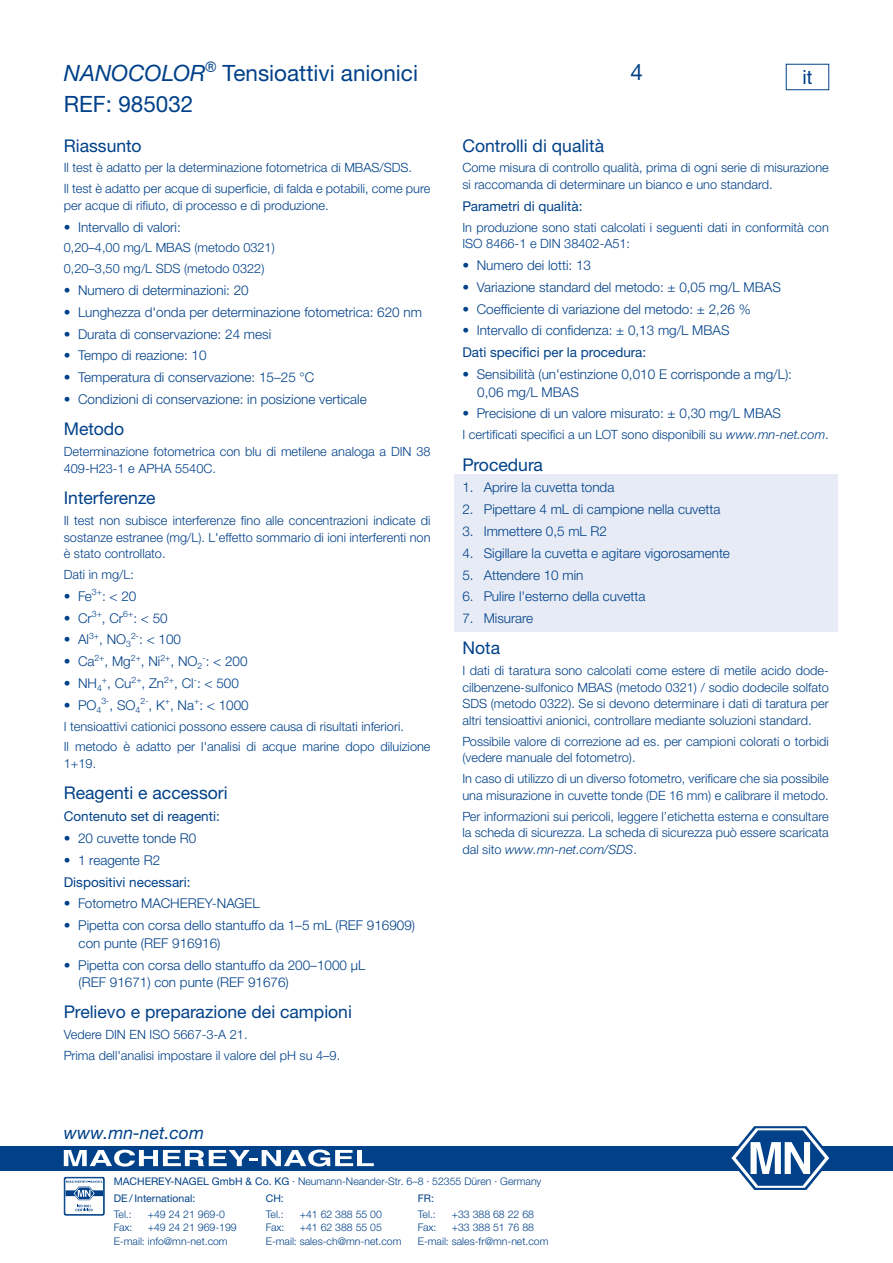
<style>
.page{position:relative;width:893px;height:1263px;background:#fff}
.page>*{position:absolute;margin:0;border:0;box-sizing:border-box;transform-origin:0 0}
.t1{font:22.5px "Helvetica Neue LTW1 G";color:#004189}
.t2{font:19.5px "Helvetica LT Pro";color:#004189}
.t3{font:17.55px "Helvetica Neue LTW1 G";color:#004189}
.t4{font:italic 17.55px "Helvetica Neue LTW1 G";color:#004189}
.t5{font:300 13.5px/17.5px "Helvetica Neue LTW1 G";color:#004189}
.t6{font:13.5px "Helvetica Neue LTW1 G";color:#004189}
.t7{font:300 12.75px/16.5px "Helvetica Neue LTW1 G";color:#004189}
.t8{font:300 10.5px/13.6px "Helvetica Neue LTW1 G";color:#004189}
.t9{font:10.5px "Helvetica Neue LTW1 G";color:#004189}
.t10{font:300 8.7px "Helvetica Neue LTW1 G";color:#004189}
.s1{font-style:italic}
.s2{font-size:13.5px}
.s3{font-weight:400}
</style>
<div class="page">
<div style="left:0;top:1146px;width:893px;height:24px;background:#004189"></div>
<svg style="left:64px;top:1149px;width:310px;height:17px"></svg>
<svg style="left:728px;top:1126px;width:104px;height:64px"></svg>
<div style="left:64px;top:1177px;width:41px;height:38px;background:#0c4a8e;border-radius:2px"></div>
<svg style="left:65px;top:1178px;width:39px;height:36px"></svg>
<div style="left:65px;top:1178px;width:39px;height:37px;border:1px solid #004189;border-radius:2px"></div>
<svg style="left:66px;top:1181px;width:37px;height:30px"></svg>
<div style="left:454px;top:474px;width:384px;height:26px;background:#e6ebf6"></div>
<div style="left:454px;top:496px;width:384px;height:26px;background:#e6ebf6"></div>
<div style="left:454px;top:518px;width:384px;height:26px;background:#e6ebf6"></div>
<div style="left:454px;top:540px;width:384px;height:26px;background:#e6ebf6"></div>
<div style="left:454px;top:561px;width:384px;height:27px;background:#e6ebf6"></div>
<div style="left:454px;top:583px;width:384px;height:26px;background:#e6ebf6"></div>
<div style="left:454px;top:605px;width:384px;height:26px;background:#e6ebf6"></div>
<h1 class="t1" style="left:64px;top:59px;width:356px"><span class="s1">NANOCOLOR</span><sup>®</sup> Tensioattivi anionici</h1>
<h1 class="t1" style="left:630px;top:58px;width:14px">4</h1>
<h1 class="t1" style="left:64px;top:90px;width:131px">REF: 985032</h1>
<h3 class="t3" style="left:64px;top:134px;width:79px">Riassunto</h3>
<p class="t7" style="left:64px;top:157px;width:368px;line-height:20.9px">Il test è adatto per la determinazione fotometrica di MBAS/SDS.<br>Il test è adatto per acque di superficie, di falda e potabili, come pure</p>
<p class="t7" style="left:64px;top:197px;width:266px">per acque di rifiuto, di processo e di produzione.</p>
<p class="t5" style="left:64px;top:218px;width:118px">• Intervallo di valori:</p>
<p class="t7" style="left:64px;top:237px;width:212px;line-height:20.9px">0,20–4,00 mg/L MBAS (metodo 0321)<br>0,20–3,50 mg/L SDS (metodo 0322)</p>
<p class="t5" style="left:64px;top:281px;width:186px">• Numero di determinazioni: 20</p>
<p class="t5" style="left:64px;top:303px;width:360px">• Lunghezza d'onda per determinazione fotometrica: 620 nm</p>
<p class="t5" style="left:64px;top:325px;width:209px">• Durata di conservazione: 24 mesi</p>
<p class="t5" style="left:64px;top:347px;width:144px">• Tempo di reazione: 10</p>
<p class="t5" style="left:64px;top:369px;width:252px">• Temperatura di conservazione: 15–25 °C</p>
<p class="t5" style="left:64px;top:390px;width:305px">• Condizioni di conservazione: in posizione verticale</p>
<h3 class="t3" style="left:64px;top:418px;width:62px">Metodo</h3>
<p class="t7" style="left:64px;top:443px;width:368px">Determinazione fotometrica con blu di metilene analoga a DIN 38<br>409-H23-1 e APHA 5540C.</p>
<h3 class="t3" style="left:64px;top:487px;width:93px">Interferenze</h3>
<p class="t7" style="left:64px;top:512px;width:368px;text-align:justify">Il test non subisce interferenze fino alle concentrazioni indicate di sostanze estranee (mg/L). L'effetto sommario di ioni interferenti non è stato controllato.</p>
<p class="t7" style="left:64px;top:566px;width:72px">Dati in mg/L:</p>
<p class="t5" style="left:64px;top:587px;width:74px">• Fe<sup>3+</sup>: &lt; 20</p>
<p class="t5" style="left:64px;top:609px;width:105px">• Cr<sup>3+</sup>, Cr<sup>6+</sup>: &lt; 50</p>
<p class="t5" style="left:64px;top:631px;width:119px">• Al<sup>3+</sup>, NO<sub>3</sub><sup>2-</sup>: &lt; 100</p>
<p class="t5" style="left:64px;top:652px;width:185px">• Ca<sup>2+</sup>, Mg<sup>2+</sup>, Ni<sup>2+</sup>, NO<sub>2</sub><sup>-</sup>: &lt; 200</p>
<p class="t5" style="left:64px;top:674px;width:177px">• NH<sub>4</sub><sup>+</sup>, Cu<sup>2+</sup>, Zn<sup>2+</sup>, Cl<sup>-</sup>: &lt; 500</p>
<p class="t5" style="left:64px;top:696px;width:39px">• PO<sub>4</sub></p>
<p class="t10" style="left:101px;top:696px;width:41px">3-<span class="s2">, SO</span>4</p>
<p class="t5" style="left:140px;top:696px;width:110px"><sup>2-</sup>, K<sup>+</sup>, Na<sup>+</sup>: &lt; 1000</p>
<p class="t7" style="left:64px;top:716px;width:368px;line-height:20.9px">I tensioattivi cationici possono essere causa di risultati inferiori.<br>Il metodo è adatto per l'analisi di acque marine dopo diluizione</p>
<p class="t7" style="left:64px;top:755px;width:34px">1+19.</p>
<h3 class="t3" style="left:64px;top:782px;width:165px">Reagenti e accessori</h3>
<p class="t6" style="left:64px;top:808px;width:157px">Contenuto set di reagenti:</p>
<p class="t5" style="left:64px;top:829px;width:134px">• 20 cuvette tonde R0</p>
<p class="t5" style="left:64px;top:851px;width:98px">• 1 reagente R2</p>
<p class="t6" style="left:64px;top:873px;width:128px">Dispositivi necessari:</p>
<p class="t5" style="left:64px;top:895px;width:198px">• Fotometro MACHEREY-NAGEL</p>
<p class="t5" style="left:79px;top:916px;width:338px;text-indent:-15px">• Pipetta con corsa dello stantuffo da 1–5 mL (REF 916909) con punte (REF 916916)</p>
<p class="t5" style="left:79px;top:956px;width:288px;text-indent:-15px">• Pipetta con corsa dello stantuffo da 200–1000 µL (REF 91671) con punte (REF 91676)</p>
<h3 class="t3" style="left:64px;top:1001px;width:290px">Prelievo e preparazione dei campioni</h3>
<p class="t7" style="left:64px;top:1024px;width:278px;line-height:20.9px">Vedere DIN EN ISO 5667-3-A 21.<br>Prima dell'analisi impostare il valore del pH su 4–9.</p>
<h2 class="t2" style="left:803px;top:66px;width:11px">it</h2>
<h3 class="t3" style="left:462px;top:134px;width:143px">Controlli di qualità</h3>
<p class="t7" style="left:462px;top:160px;width:368px">Come misura di controllo qualità, prima di ogni serie di misurazione si raccomanda di determinare un bianco e uno standard.</p>
<p class="t6" style="left:462px;top:198px;width:122px">Parametri di qualità:</p>
<p class="t7" style="left:462px;top:219px;width:368px">In produzione sono stati calcolati i seguenti dati in conformità con<br>ISO 8466-1 e DIN 38402-A51:</p>
<p class="t5" style="left:462px;top:256px;width:130px">• Numero dei lotti: 13</p>
<p class="t5" style="left:462px;top:278px;width:320px">• Variazione standard del metodo: ± 0,05 mg/L MBAS</p>
<p class="t5" style="left:462px;top:300px;width:290px">• Coefficiente di variazione del metodo: ± 2,26 %</p>
<p class="t5" style="left:462px;top:322px;width:269px">• Intervallo di confidenza: ± 0,13 mg/L MBAS</p>
<p class="t6" style="left:462px;top:344px;width:185px">Dati specifici per la procedura:</p>
<p class="t5" style="left:477px;top:365px;width:316px;text-indent:-15px">• Sensibilità (un'estinzione 0,010 E corrisponde a mg/L):<br>0,06 mg/L MBAS</p>
<p class="t5" style="left:462px;top:405px;width:320px">• Precisione di un valore misurato: ± 0,30 mg/L MBAS</p>
<p class="t7" style="left:462px;top:426px;width:368px">I certificati specifici a un LOT sono disponibili su <span class="s1">www.mn-net.com</span>.</p>
<h3 class="t3" style="left:462px;top:453px;width:82px">Procedura</h3>
<p class="t5" style="left:462px;top:479px;width:153px">1. Aprire la cuvetta tonda</p>
<p class="t5" style="left:462px;top:500px;width:260px">2. Pipettare 4 mL di campione nella cuvetta</p>
<p class="t5" style="left:462px;top:522px;width:146px">3. Immettere 0,5 mL R2</p>
<p class="t5" style="left:462px;top:544px;width:269px">4. Sigillare la cuvetta e agitare vigorosamente</p>
<p class="t5" style="left:462px;top:566px;width:123px">5. Attendere 10 min</p>
<p class="t5" style="left:462px;top:588px;width:184px">6. Pulire l'esterno della cuvetta</p>
<p class="t5" style="left:462px;top:609px;width:72px">7. Misurare</p>
<h3 class="t3" style="left:462px;top:637px;width:39px">Nota</h3>
<p class="t7" style="left:462px;top:662px;width:368px;text-align:justify">I dati di taratura sono calcolati come estere di metile acido dode&shy;cilbenzene-sulfonico MBAS (metodo 0321) / sodio dodecile solfato SDS (metodo 0322). Se si devono determinare i dati di taratura per altri tensioattivi anionici, controllare mediante soluzioni standard.</p>
<p class="t7" style="left:462px;top:733px;width:368px">Possibile valore di correzione ad es. per campioni colorati o torbidi (vedere manuale del fotometro).</p>
<p class="t7" style="left:462px;top:770px;width:368px">In caso di utilizzo di un diverso fotometro, verificare che sia possibile una misurazione in cuvette tonde (DE 16 mm) e calibrare il metodo.</p>
<p class="t7" style="left:462px;top:808px;width:368px;text-align:justify">Per informazioni sui pericoli, leggere l’etichetta esterna e consultare la scheda di sicurezza. La scheda di sicurezza può essere scaricata dal sito <span class="s1">www.mn-net.com/SDS</span>.</p>
<h3 class="t4" style="left:64px;top:1121px;width:142px">www.mn-net.com</h3>
<p class="t8" style="left:114px;top:1174px;width:429px"><span class="s3">MACHEREY-NAGEL GmbH &amp; Co. KG</span> · Neumann-Neander-Str. 6–8 · 52355 Düren · Germany</p>
<p class="t9" style="left:114px;top:1192px;width:83px">DE / International:</p>
<p class="t8" style="left:114px;top:1207px;width:20px">Tel.:</p>
<p class="t8" style="left:148px;top:1207px;width:79px">+49 24 21 969-0</p>
<p class="t8" style="left:114px;top:1221px;width:20px">Fax:</p>
<p class="t8" style="left:114px;top:1221px;width:125px;text-indent:34px">+49 24 21 969-199<br>E-mail: info@mn-net.com</p>
<p class="t9" style="left:266px;top:1192px;width:20px">CH:</p>
<p class="t8" style="left:266px;top:1207px;width:20px">Tel.:</p>
<p class="t8" style="left:300px;top:1207px;width:84px">+41 62 388 55 00</p>
<p class="t8" style="left:266px;top:1221px;width:20px">Fax:</p>
<p class="t8" style="left:266px;top:1221px;width:137px;text-indent:34px">+41 62 388 55 05<br>E-mail: sales-ch@mn-net.com</p>
<p class="t9" style="left:418px;top:1192px;width:18px">FR:</p>
<p class="t8" style="left:418px;top:1207px;width:20px">Tel.:</p>
<p class="t8" style="left:452px;top:1207px;width:84px">+33 388 68 22 68</p>
<p class="t8" style="left:418px;top:1221px;width:20px">Fax:</p>
<p class="t8" style="left:418px;top:1221px;width:132px;text-indent:34px">+33 388 51 76 88<br>E-mail: sales-fr@mn-net.com</p>
</div>
